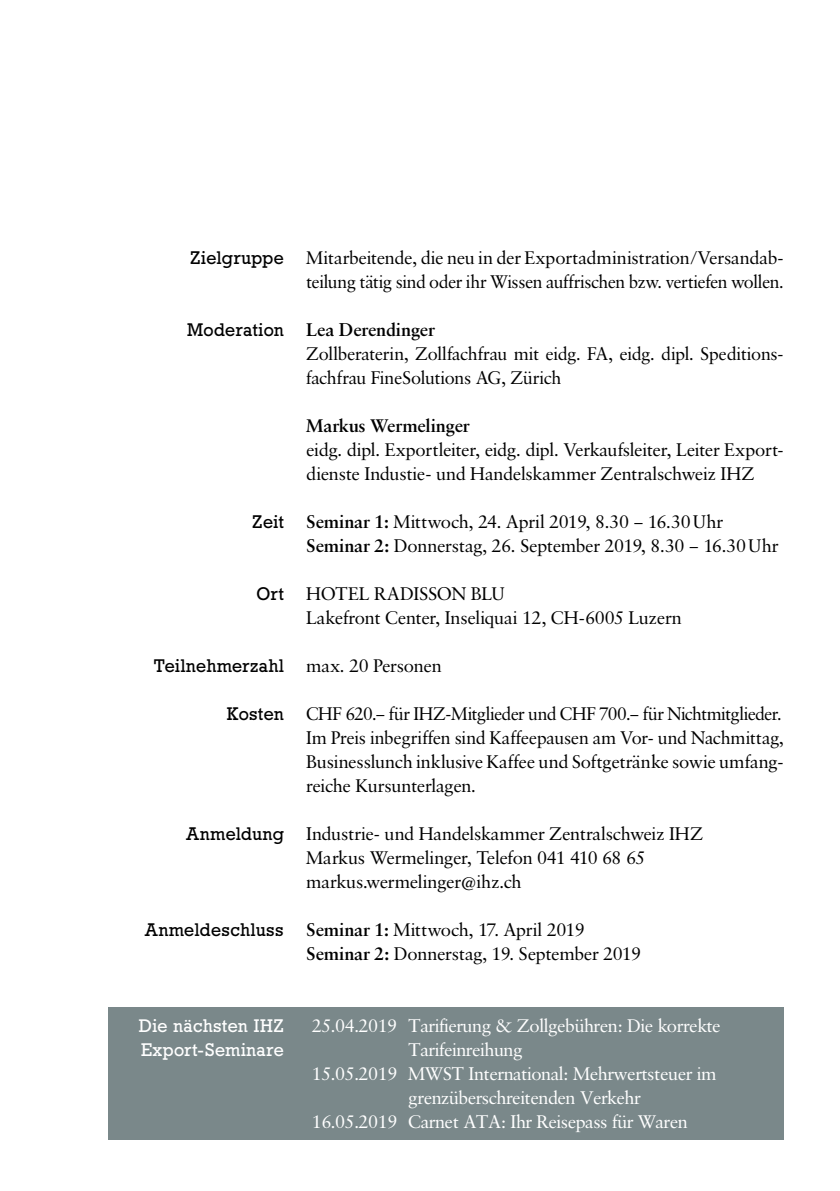
<style>
.page{position:relative;width:840px;height:1191px;background:#fff}
.page>*{position:absolute;margin:0;border:0;box-sizing:border-box;transform-origin:0 0}
.t1{font:18px/24px "SA10";letter-spacing:.03em;color:#000}
.t2{font:18px "SA10";letter-spacing:.02em;color:#fff}
.t3{font:18px "RO11";letter-spacing:.03em;color:#000}
.t4{font:500 18px "SA10";letter-spacing:.035em;color:#000}
.t5{font:18px/24px "RO11";letter-spacing:.03em;color:#fff}
.s1{font-weight:500}
.s2{font-family:"Sabon"}
</style>
<div class="page">
<div style="left:108px;top:1007px;width:674px;height:132px;background:#7a888a"></div>
<p class="t3" style="left:190px;top:247px;width:95px">Zielgruppe</p>
<p class="t3" style="left:187px;top:319px;width:98px">Moderation</p>
<p class="t3" style="left:252px;top:511px;width:33px">Zeit</p>
<p class="t3" style="left:256px;top:583px;width:29px">Ort</p>
<p class="t3" style="left:154px;top:655px;width:131px">Teilnehmerzahl</p>
<p class="t3" style="left:226px;top:703px;width:58px">Kosten</p>
<p class="t3" style="left:186px;top:823px;width:99px">Anmeldung</p>
<p class="t3" style="left:145px;top:919px;width:140px">Anmeldeschluss</p>
<p class="t5" style="left:139px;top:1014px;width:146px">Die nächsten IHZ<br>Export-Seminare</p>
<p class="t1" style="left:306px;top:246px;width:478px">Mitarbeitende, die neu in der Exportadministration/Versandab&shy;teilung tätig sind oder ihr Wissen auffrischen bzw. vertiefen wollen.</p>
<p class="t4" style="left:306px;top:319px;width:129px">Lea Derendinger</p>
<p class="t1" style="left:306px;top:342px;width:478px">Zollberaterin, Zollfachfrau mit eidg. FA, eidg. dipl. Speditions&shy;fachfrau FineSolutions AG, Zürich</p>
<p class="t4" style="left:306px;top:415px;width:164px">Markus Wermelinger</p>
<p class="t1" style="left:306px;top:438px;width:478px">eidg. dipl. Exportleiter, eidg. dipl. Verkaufsleiter, Leiter Export&shy;dienste Industie- und Handelskammer Zentralschweiz IHZ</p>
<p class="t1" style="left:306px;top:510px;width:473px"><span class="s1">Seminar 1:</span> Mittwoch, 24. April 2019, 8.30 – 16.30Uhr<br><span class="s1">Seminar 2:</span> Donnerstag, 26. September 2019, 8.30 – 16.30Uhr</p>
<p class="t1" style="left:306px;top:582px;width:376px">HOTEL RADISSON BLU<br>Lakefront Center, Inseliquai 12, CH-6005 Luzern</p>
<p class="t1" style="left:306px;top:654px;width:136px">max. 20 Personen</p>
<p class="t1" style="left:306px;top:702px;width:478px;text-align:justify">CHF 620.– für IHZ-Mitglieder und CHF 700.– für Nichtmitglieder.<br>Im Preis inbegriffen sind Kaffeepausen am Vor- und Nachmittag, Businesslunch inklusive Kaffee und Softgetränke sowie umfang&shy;reiche Kursunterlagen.</p>
<p class="t1" style="left:306px;top:822px;width:397px">Industrie- und Handelskammer Zentralschweiz IHZ<br>Markus Wermelinger, Telefon 041 410 68 65 markus.wermelinger<span class="s2">@</span>ihz.ch</p>
<p class="t1" style="left:306px;top:918px;width:335px"><span class="s1">Seminar 1:</span> Mittwoch, 17. April 2019<br><span class="s1">Seminar 2:</span> Donnerstag, 19. September 2019</p>
<p class="t2" style="left:312px;top:1015px;width:409px">25.04.2019 Tarifierung &amp; Zollgebühren: Die korrekte</p>
<p class="t2" style="left:408px;top:1039px;width:115px">Tarifeinreihung</p>
<p class="t2" style="left:312px;top:1063px;width:405px">15.05.2019 MWST International: Mehrwertsteuer im</p>
<p class="t2" style="left:408px;top:1087px;width:233px">grenzüberschreitenden Verkehr</p>
<p class="t2" style="left:312px;top:1111px;width:376px">16.05.2019 Carnet ATA: Ihr Reisepass für Waren</p>
</div>
